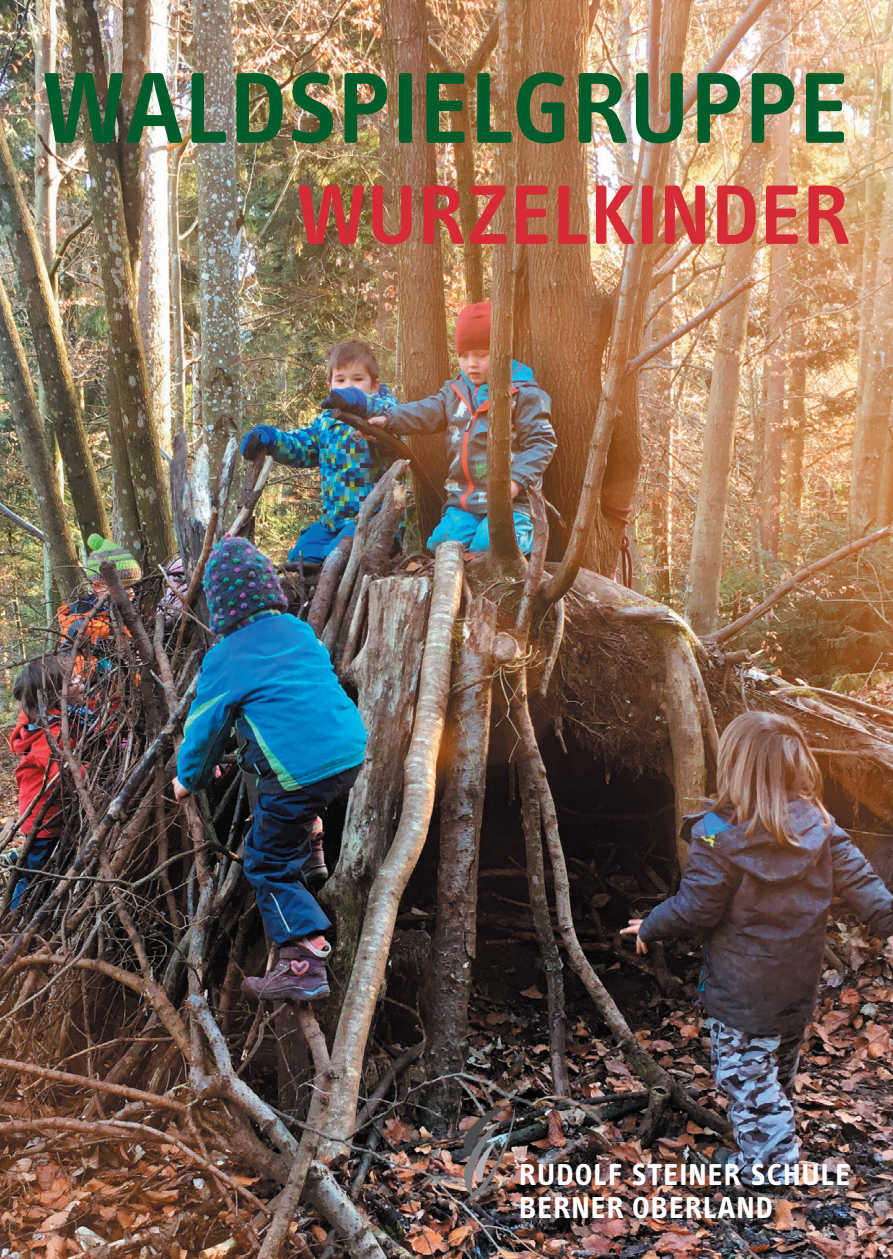
<style>
.page{position:relative;width:893px;height:1259px;background:#fff}
.page>*{position:absolute;margin:0;border:0;box-sizing:border-box;transform-origin:0 0}
.t1{font:600 104.1px "Info Text Pro";letter-spacing:.005em;color:#005c2a}
.t2{font:600 87px "Info Text Pro";letter-spacing:.01em;color:#d62b36}
.t3{font:700 31.2px/32.7px "Info Text Pro";letter-spacing:.035em;color:#fff}
</style>
<div class="page">
<img style="left:0;top:0;width:893px;height:1259px">
<img style="left:463px;top:1104px;width:52px;height:95px">
<h1 class="t1" style="left:43px;top:46px;width:808px">WALDSPIELGRUPPE</h1>
<h2 class="t2" style="left:297px;top:163px;width:555px">WURZELKINDER</h2>
<p class="t3" style="left:519px;top:1157px;width:333px">RUDOLF STEINER SCHULE<br>BERNER OBERLAND</p>
</div>
